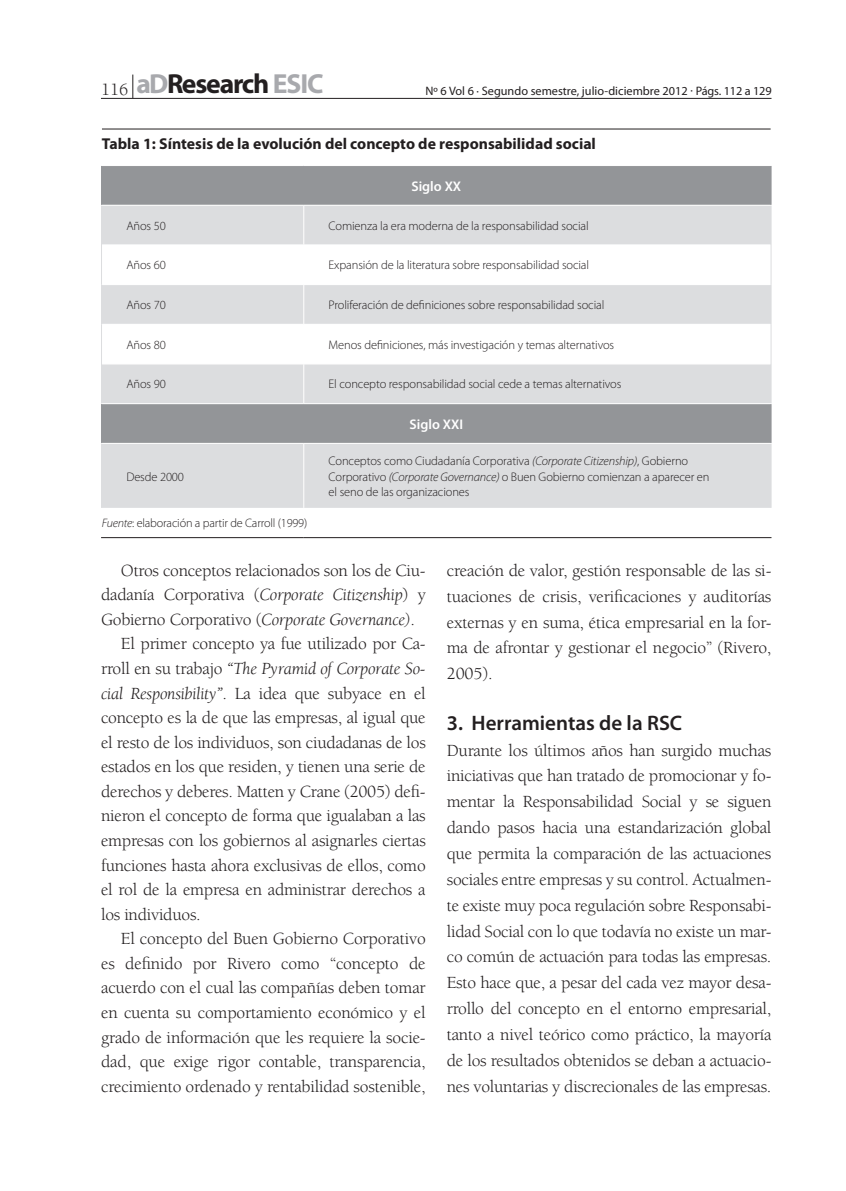
<style>
.page{position:relative;width:846px;height:1191px;background:#fff}
.page>*{position:absolute;margin:0;border:0;box-sizing:border-box;transform-origin:0 0}
.t1{font:700 27.65px "Myriad Pro";letter-spacing:-.04em;color:#231f20}
.t2{font:600 21px "Myriad Pro";color:#231f20}
.t3{font:17.5px/25.9px "Berkeley";letter-spacing:-.015em;color:#231f20;text-align:justify}
.t4{font:italic 17.5px "Berkeley";letter-spacing:-.015em;color:#231f20}
.t5{font:700 15.75px "Myriad Pro";color:#231f20}
.t6{font:600 14px "Myriad Pro";color:#fff}
.t7{font:300 12.42px/15.8px "Myriad Pro";letter-spacing:-.01em;color:#231f20}
.t8{font:12.25px "Myriad Pro";color:#231f20}
.t9{font:300 12.25px "Myriad Pro";letter-spacing:-.015em;color:#231f20}
.s1{font-family:"Berkeley";font-weight:400;font-size:17.5px}
.s2{color:#a8a9ad}
.s3{font-style:italic}
.s4{font-style:normal}
</style>
<div class="page">
<hr style="left:101px;top:98px;width:670px;height:1px;background:#231f20">
<svg style="left:132px;top:75px;width:1px;height:23px"></svg>
<div style="left:102px;top:166px;width:668px;height:39px;background:#939598"></div>
<svg style="left:102px;top:206px;width:668px;height:302px;background:#cccdcf"></svg>
<svg style="left:102px;top:246px;width:668px;height:118px"></svg>
<hr style="left:303px;top:206px;width:1px;height:39px;background:#fff">
<hr style="left:303px;top:285px;width:1px;height:39px;background:#fff">
<hr style="left:303px;top:364px;width:1px;height:39px;background:#fff">
<hr style="left:303px;top:444px;width:1px;height:64px;background:#fff">
<hr style="left:101px;top:537px;width:202px;height:1px;background:#231f20">
<hr style="left:303px;top:537px;width:468px;height:1px;background:#231f20">
<hr style="left:101px;top:403px;width:202px;height:1px;background:#fff">
<hr style="left:303px;top:403px;width:467px;height:1px;background:#fff">
<hr style="left:101px;top:443px;width:202px;height:1px;background:#fff">
<hr style="left:303px;top:443px;width:467px;height:1px;background:#fff">
<hr style="left:102px;top:324px;width:201px;height:1px;background:#fff">
<hr style="left:303px;top:324px;width:467px;height:1px;background:#fff">
<hr style="left:303px;top:324px;width:1px;height:40px;background:#fff">
<hr style="left:102px;top:364px;width:201px;height:1px;background:#fff">
<hr style="left:303px;top:364px;width:467px;height:1px;background:#fff">
<hr style="left:102px;top:245px;width:201px;height:1px;background:#fff">
<hr style="left:303px;top:245px;width:467px;height:1px;background:#fff">
<hr style="left:303px;top:245px;width:1px;height:39px;background:#fff">
<hr style="left:102px;top:284px;width:201px;height:1px;background:#fff">
<hr style="left:303px;top:284px;width:467px;height:1px;background:#fff">
<hr style="left:101px;top:166px;width:1px;height:39px;background:#939598">
<hr style="left:770px;top:166px;width:1px;height:39px;background:#939598">
<hr style="left:101px;top:206px;width:1px;height:39px;background:#dcdddf">
<hr style="left:770px;top:206px;width:1px;height:39px;background:#dcdddf">
<hr style="left:101px;top:245px;width:1px;height:40px;background:#dcdddf">
<hr style="left:770px;top:245px;width:1px;height:40px;background:#dcdddf">
<hr style="left:101px;top:285px;width:1px;height:39px;background:#dcdddf">
<hr style="left:770px;top:285px;width:1px;height:39px;background:#dcdddf">
<hr style="left:101px;top:324px;width:1px;height:40px;background:#dcdddf">
<hr style="left:770px;top:324px;width:1px;height:40px;background:#dcdddf">
<hr style="left:101px;top:364px;width:1px;height:39px;background:#dcdddf">
<hr style="left:770px;top:364px;width:1px;height:39px;background:#dcdddf">
<hr style="left:101px;top:404px;width:1px;height:39px;background:#939598">
<hr style="left:770px;top:404px;width:1px;height:39px;background:#939598">
<hr style="left:101px;top:444px;width:1px;height:64px;background:#dcdddf">
<hr style="left:770px;top:444px;width:1px;height:64px;background:#dcdddf">
<hr style="left:102px;top:129px;width:668px;height:1px;background:#231f20">
<h1 class="t1" style="left:101px;top:65px;width:224px"><span class="s1">116</span> <span class="s2">aD</span>Research <span class="s2">ESIC</span></h1>
<p class="t8" style="left:425px;top:83px;width:347px">Nº 6 Vol 6 · Segundo semestre, julio-diciembre 2012 · Págs. 112 a 129</p>
<p class="t5" style="left:102px;top:134px;width:495px">Tabla 1: Síntesis de la evolución del concepto de responsabilidad social</p>
<p class="t6" style="left:411px;top:177px;width:51px">Siglo XX</p>
<p class="t7" style="left:126px;top:218px;width:41px">Años 50</p>
<p class="t7" style="left:328px;top:218px;width:261px">Comienza la era moderna de la responsabilidad social</p>
<p class="t7" style="left:126px;top:257px;width:41px">Años 60</p>
<p class="t7" style="left:328px;top:257px;width:262px">Expansión de la literatura sobre responsabilidad social</p>
<p class="t7" style="left:126px;top:297px;width:41px">Años 70</p>
<p class="t7" style="left:328px;top:297px;width:277px">Proliferación de definiciones sobre responsabilidad social</p>
<p class="t7" style="left:126px;top:337px;width:41px">Años 80</p>
<p class="t7" style="left:328px;top:337px;width:287px">Menos definiciones, más investigación y temas alternativos</p>
<p class="t7" style="left:126px;top:376px;width:41px">Años 90</p>
<p class="t7" style="left:328px;top:376px;width:294px">El concepto responsabilidad social cede a temas alternativos</p>
<p class="t6" style="left:409px;top:415px;width:55px">Siglo XXI</p>
<p class="t7" style="left:126px;top:468px;width:59px">Desde 2000</p>
<p class="t7" style="left:328px;top:453px;width:382px">Conceptos como Ciudadanía Corporativa <span class="s3">(Corporate Citizenship)</span>, Gobierno<br>Corporativo <span class="s3">(Corporate Governance)</span> o Buen Gobierno comienzan a aparecer en el seno de las organizaciones</p>
<p class="t9" style="left:102px;top:516px;width:207px"><span class="s3">Fuente</span>: elaboración a partir de Carroll (1999)</p>
<p class="t3" style="left:121px;top:558px;width:306px">Otros conceptos relacionados son los de Ciu-</p>
<p class="t3" style="left:101px;top:582px;width:326px">dadanía Corporativa (<span class="s3">Corporate Citizenship</span>) y</p>
<p class="t3" style="left:101px;top:607px;width:315px">Gobierno Corporativo (<span class="s3">Corporate Governance)</span>.</p>
<p class="t3" style="left:121px;top:631px;width:306px">El primer concepto ya fue utilizado por Ca-</p>
<p class="t4" style="left:101px;top:659px;width:326px"><span class="s4">rroll en su trabajo</span> “The Pyramid of Corporate So-</p>
<p class="t3" style="left:101px;top:680px;width:326px"><span class="s3">cial Responsibility”</span>. La idea que subyace en el</p>
<p class="t3" style="left:101px;top:705px;width:326px">concepto es la de que las empresas, al igual que</p>
<p class="t3" style="left:101px;top:730px;width:326px">el resto de los individuos, son ciudadanas de los</p>
<p class="t3" style="left:101px;top:754px;width:326px">estados en los que residen, y tienen una serie de</p>
<p class="t3" style="left:101px;top:779px;width:326px">derechos y deberes. Matten y Crane (2005) defi-</p>
<p class="t3" style="left:101px;top:803px;width:326px">nieron el concepto de forma que igualaban a las</p>
<p class="t3" style="left:101px;top:828px;width:326px">empresas con los gobiernos al asignarles ciertas</p>
<p class="t3" style="left:101px;top:852px;width:326px">funciones hasta ahora exclusivas de ellos, como</p>
<p class="t3" style="left:101px;top:877px;width:326px">el rol de la empresa en administrar derechos a</p>
<p class="t3" style="left:101px;top:902px;width:101px">los individuos.</p>
<p class="t3" style="left:121px;top:926px;width:306px">El concepto del Buen Gobierno Corporativo</p>
<p class="t3" style="left:101px;top:951px;width:326px">es definido por Rivero como “concepto de</p>
<p class="t3" style="left:101px;top:975px;width:326px">acuerdo con el cual las compañías deben tomar</p>
<p class="t3" style="left:101px;top:1000px;width:326px">en cuenta su comportamiento económico y el</p>
<p class="t3" style="left:101px;top:1024px;width:326px">grado de información que les requiere la socie-</p>
<p class="t3" style="left:101px;top:1049px;width:326px">dad, que exige rigor contable, transparencia,</p>
<p class="t3" style="left:101px;top:1074px;width:326px">crecimiento ordenado y rentabilidad sostenible,</p>
<p class="t3" style="left:446px;top:558px;width:326px">creación de valor, gestión responsable de las si&shy;tuaciones de crisis, verificaciones y auditorías externas y en suma, ética empresarial en la for&shy;ma de afrontar y gestionar el negocio” (Rivero, 2005).</p>
<p class="t2" style="left:446px;top:709px;width:237px">3. Herramientas de la RSC</p>
<p class="t3" style="left:446px;top:737px;width:326px">Durante los últimos años han surgido muchas iniciativas que han tratado de promocionar y fo&shy;mentar la Responsabilidad Social y se siguen dando pasos hacia una estandarización global que permita la comparación de las actuaciones sociales entre empresas y su control. Actualmen&shy;te existe muy poca regulación sobre Responsabi&shy;lidad Social con lo que todavía no existe un mar&shy;co común de actuación para todas las empresas.<br>Esto hace que, a pesar del cada vez mayor desa&shy;rrollo del concepto en el entorno empresarial, tanto a nivel teórico como práctico, la mayoría de los resultados obtenidos se deban a actuacio&shy;nes voluntarias y discrecionales de las empresas.</p>
</div>
